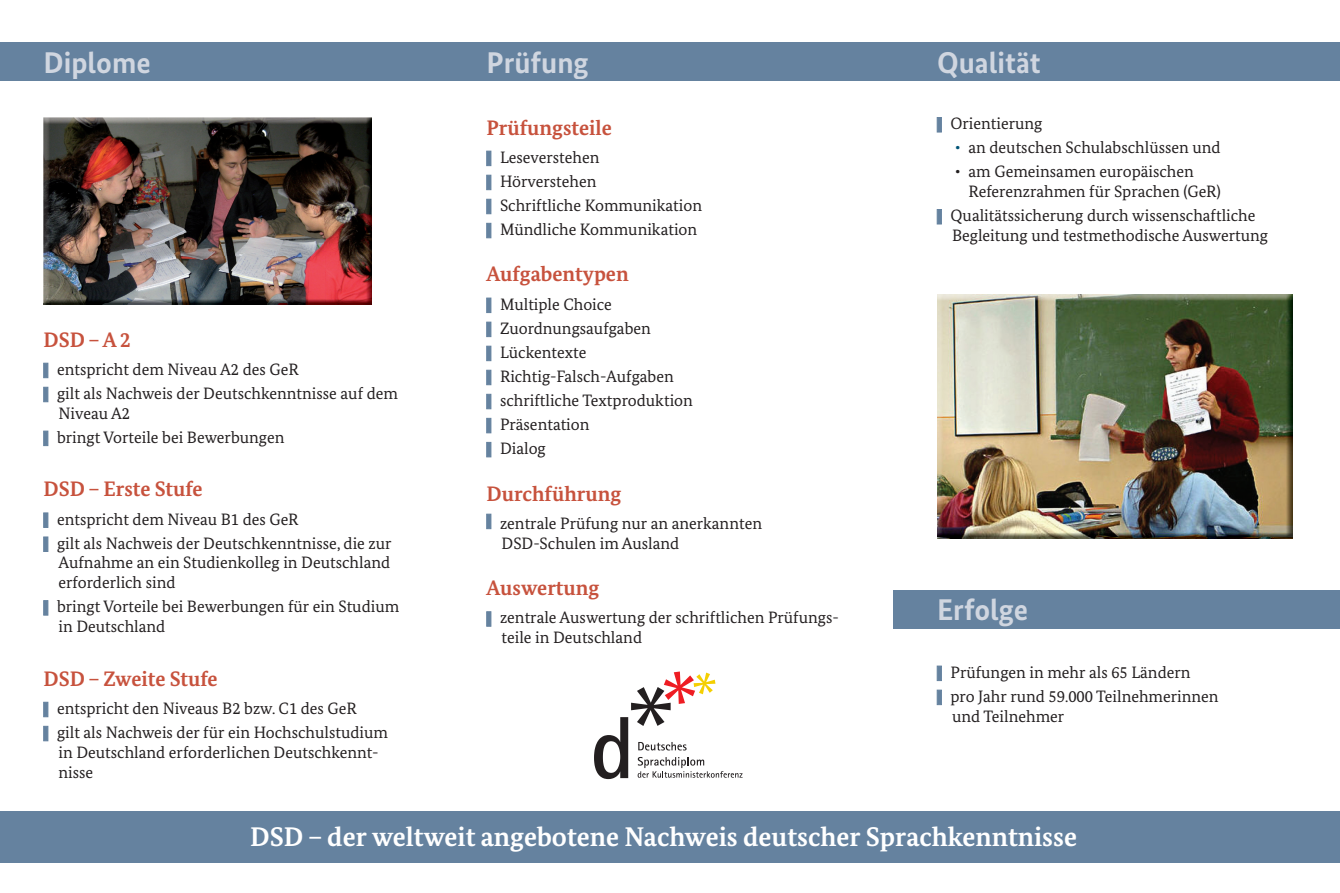
<style>
.page{position:relative;width:1340px;height:893px;background:#fff}
.page>*{position:absolute;margin:0;border:0;box-sizing:border-box;transform-origin:0 0}
.t1{font:700 30px "Bundes Sans";color:#d0d6e0}
.t2{font:700 27px "Bundes Serif";color:#fff}
.t3{font:700 21px "Bundes Serif";color:#c7523d}
.t4{font:16.5px/24px "Bundes Serif";color:#231f20}
.s1{color:#015477}
</style>
<div class="page">
<div style="left:0;top:42px;width:1339px;height:39px;background:#65829f"></div>
<div style="left:893px;top:590px;width:446px;height:38px;background:#65829f"></div>
<svg style="left:43px;top:363px;width:5px;height:15px"></svg>
<svg style="left:43px;top:387px;width:5px;height:15px"></svg>
<svg style="left:43px;top:431px;width:5px;height:15px"></svg>
<svg style="left:43px;top:513px;width:5px;height:15px"></svg>
<svg style="left:43px;top:537px;width:5px;height:15px"></svg>
<svg style="left:43px;top:600px;width:5px;height:15px"></svg>
<svg style="left:43px;top:702px;width:5px;height:15px"></svg>
<svg style="left:43px;top:726px;width:5px;height:15px"></svg>
<svg style="left:486px;top:151px;width:5px;height:15px"></svg>
<svg style="left:486px;top:175px;width:5px;height:15px"></svg>
<svg style="left:486px;top:199px;width:5px;height:15px"></svg>
<svg style="left:486px;top:223px;width:5px;height:15px"></svg>
<svg style="left:486px;top:298px;width:5px;height:15px"></svg>
<svg style="left:486px;top:322px;width:5px;height:15px"></svg>
<svg style="left:486px;top:346px;width:5px;height:15px"></svg>
<svg style="left:486px;top:370px;width:5px;height:15px"></svg>
<svg style="left:486px;top:394px;width:5px;height:15px"></svg>
<svg style="left:486px;top:418px;width:5px;height:15px"></svg>
<svg style="left:486px;top:442px;width:5px;height:15px"></svg>
<svg style="left:486px;top:514px;width:5px;height:15px"></svg>
<svg style="left:486px;top:611px;width:5px;height:15px"></svg>
<hr style="left:937px;top:117px;width:4px;height:15px;background:#65829f">
<hr style="left:937px;top:209px;width:4px;height:15px;background:#65829f">
<hr style="left:937px;top:666px;width:4px;height:15px;background:#65829f">
<hr style="left:937px;top:690px;width:4px;height:15px;background:#65829f">
<div style="left:0;top:812px;width:1339px;height:51px;background:#65829f"></div>
<img style="left:43px;top:118px;width:329px;height:186px">
<img style="left:937px;top:294px;width:355px;height:244px">
<svg style="left:594px;top:671px;width:148px;height:108px"></svg>
<h1 class="t1" style="left:43px;top:44px;width:109px">Diplome</h1>
<h1 class="t1" style="left:486px;top:44px;width:104px">Prüfung</h1>
<h1 class="t1" style="left:937px;top:44px;width:105px">Qualität</h1>
<p class="t3" style="left:43px;top:327px;width:89px">DSD – A 2</p>
<p class="t4" style="left:57px;top:357px;width:342px">entspricht dem Niveau A2 des GeR<br>gilt als Nachweis der Deutschkenntnisse auf dem</p>
<p class="t4" style="left:57px;top:401px;width:229px">Niveau A2<br>bringt Vorteile bei Bewerbungen</p>
<p class="t3" style="left:43px;top:476px;width:161px">DSD – Erste Stufe</p>
<p class="t4" style="left:57px;top:507px;width:336px">entspricht dem Niveau B1 des GeR<br>gilt als Nachweis der Deutschkenntnisse, die zur</p>
<p class="t4" style="left:58px;top:553px;width:333px;line-height:19.8px">Aufnahme an ein Studienkolleg in Deutschland erforderlich sind</p>
<p class="t4" style="left:57px;top:597px;width:344px;line-height:19.8px">bringt Vorteile bei Bewerbungen für ein Studium in Deutschland</p>
<p class="t3" style="left:43px;top:666px;width:176px">DSD – Zweite Stufe</p>
<p class="t4" style="left:57px;top:696px;width:332px">entspricht den Niveaus B2 bzw. C1 des GeR<br>gilt als Nachweis der für ein Hochschulstudium</p>
<p class="t4" style="left:58px;top:742px;width:322px;line-height:19.8px">in Deutschland erforderlichen Deutschkennt&shy;nisse</p>
<p class="t3" style="left:486px;top:115px;width:127px">Prüfungsteile</p>
<p class="t4" style="left:500px;top:145px;width:203px">Leseverstehen<br>Hörverstehen<br>Schriftliche Kommunikation<br>Mündliche Kommunikation</p>
<p class="t3" style="left:486px;top:261px;width:144px">Aufgabentypen</p>
<p class="t4" style="left:500px;top:292px;width:194px">Multiple Choice<br>Zuordnungsaufgaben<br>Lückentexte<br>Richtig-Falsch-Aufgaben schriftliche Textproduktion<br>Präsentation<br>Dialog</p>
<p class="t3" style="left:486px;top:480px;width:136px">Durchführung</p>
<p class="t4" style="left:500px;top:513px;width:263px;line-height:19.8px">zentrale Prüfung nur an anerkannten<br>DSD-Schulen im Ausland</p>
<p class="t3" style="left:486px;top:575px;width:114px">Auswertung</p>
<p class="t4" style="left:500px;top:608px;width:340px;line-height:19.8px">zentrale Auswertung der schriftlichen Prüfungs&shy;teile in Deutschland</p>
<p class="t4" style="left:950px;top:111px;width:93px">Orientierung</p>
<p class="t4" style="left:955px;top:135px;width:267px"><span class="s1">•</span> an deutschen Schulabschlüssen und</p>
<p class="t4" style="left:968px;top:162px;width:254px;line-height:19.8px;text-indent:-13px">• am Gemeinsamen europäischen<br>Referenzrahmen für Sprachen (GeR)</p>
<p class="t4" style="left:950px;top:205px;width:319px;line-height:19.8px">Qualitätssicherung durch wissenschaftliche<br>Begleitung und testmethodische Auswertung</p>
<h1 class="t1" style="left:937px;top:592px;width:93px">Erfolge</h1>
<p class="t4" style="left:950px;top:660px;width:269px">Prüfungen in mehr als 65 Ländern pro Jahr rund 59.000 Teilnehmerinnen</p>
<p class="t4" style="left:952px;top:704px;width:114px">und Teilnehmer</p>
<h2 class="t2" style="left:250px;top:820px;width:828px">DSD – der weltweit angebotene Nachweis deutscher Sprachkenntnisse</h2>
</div>
